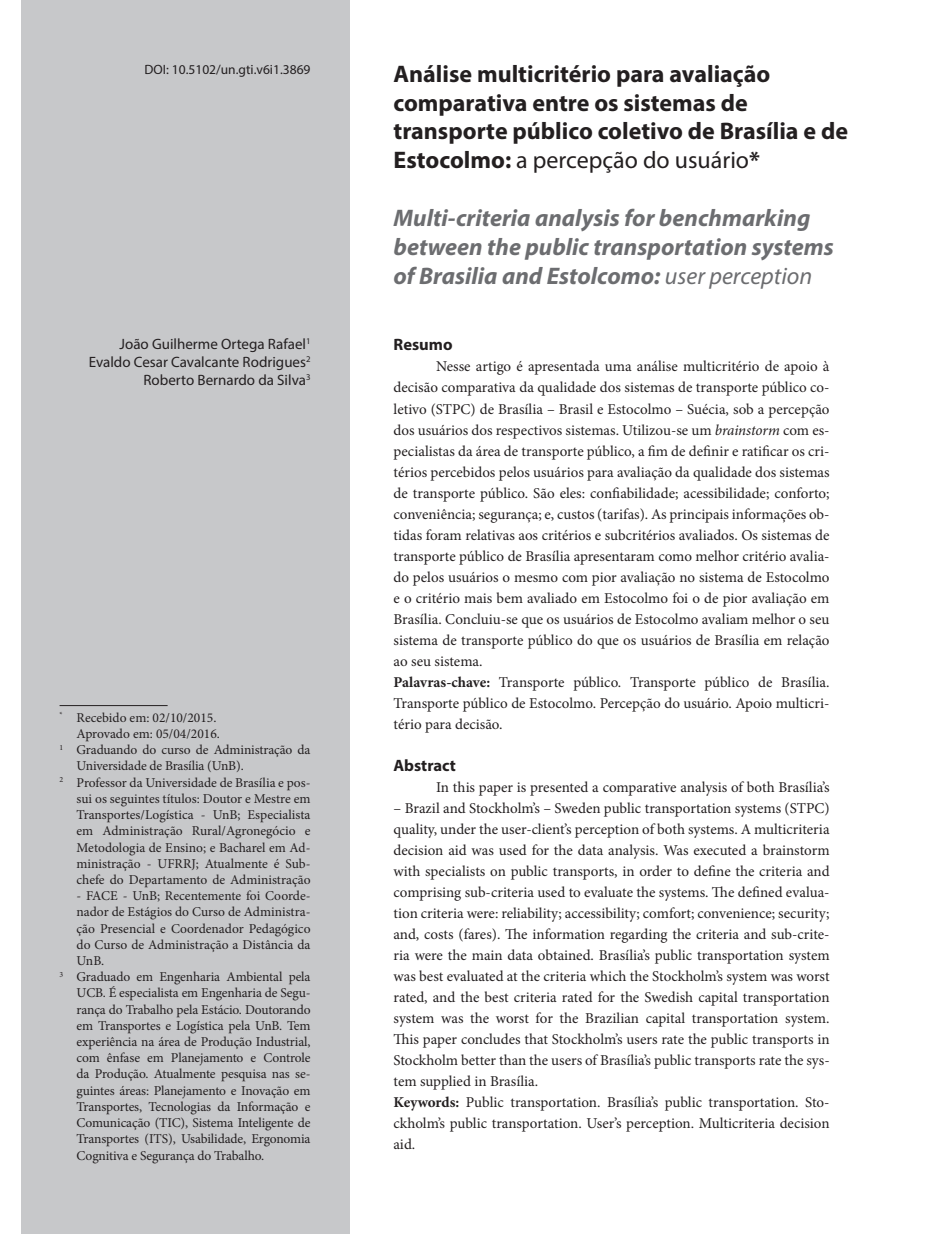
<style>
.page{position:relative;width:936px;height:1234px;background:#fff}
.page>*{position:absolute;margin:0;border:0;box-sizing:border-box;transform-origin:0 0}
.t1{font:700 24px/28.8px "Myriad Pro";color:#231f20}
.t2{font:italic 700 24px/28.8px "Myriad Pro";color:#6c6d70}
.t3{font:700 16.5px "Myriad Pro";color:#231f20}
.t4{font:15px/21px "Minion Pro";color:#231f20}
.t5{font:15px/18px "Myriad Pro";color:#231f20;text-align:right}
.t6{font:13.5px "Minion Pro";letter-spacing:-.005em;color:#231f20}
.t7{font:13.5px "Myriad Pro";color:#231f20}
.s1{font-weight:400}
.s2{font-style:italic}
.s3{font-weight:700}
</style>
<div class="page">
<div style="left:21px;top:1px;width:329px;height:1232px;background:#c7c8ca"></div>
<hr style="left:60px;top:705px;width:108px;height:1px;background:#231f20">
<p class="t7" style="left:145px;top:61px;width:167px">DOI: 10.5102/un.gti.v6i1.3869</p>
<p class="t5" style="left:89px;top:335px;width:223px">João Guilherme Ortega Rafael<sup>1<br></sup>Evaldo Cesar Cavalcante Rodrigues<sup>2<br></sup>Roberto Bernardo da Silva<sup>3</sup></p>
<p class="t6" style="left:60px;top:708px;width:158px"><sup>*</sup> Recebido em: 02/10/2015.</p>
<p class="t6" style="left:77px;top:724px;width:145px">Aprovado em: 05/04/2016.</p>
<p class="t6" style="left:60px;top:740px;width:252px"><sup>1</sup> Graduando do curso de Administração da</p>
<p class="t6" style="left:77px;top:757px;width:169px">Universidade de Brasília (UnB).</p>
<p class="t6" style="left:60px;top:773px;width:252px"><sup>2</sup> Professor da Universidade de Brasília e pos-</p>
<p class="t6" style="left:77px;top:789px;width:235px">sui os seguintes títulos: Doutor e Mestre em</p>
<p class="t6" style="left:77px;top:805px;width:235px">Transportes/Logística - UnB; Especialista</p>
<p class="t6" style="left:77px;top:821px;width:235px">em Administração Rural/Agronegócio e</p>
<p class="t6" style="left:77px;top:838px;width:235px">Metodologia de Ensino; e Bacharel em Ad-</p>
<p class="t6" style="left:77px;top:854px;width:235px">ministração - UFRRJ; Atualmente é Sub-</p>
<p class="t6" style="left:77px;top:870px;width:235px">chefe do Departamento de Administração</p>
<p class="t6" style="left:77px;top:886px;width:235px">- FACE - UnB; Recentemente foi Coorde-</p>
<p class="t6" style="left:77px;top:902px;width:235px">nador de Estágios do Curso de Administra-</p>
<p class="t6" style="left:77px;top:919px;width:235px">ção Presencial e Coordenador Pedagógico</p>
<p class="t6" style="left:77px;top:935px;width:235px">do Curso de Administração a Distância da</p>
<p class="t6" style="left:77px;top:951px;width:29px">UnB.</p>
<p class="t6" style="left:60px;top:967px;width:252px"><sup>3</sup> Graduado em Engenharia Ambiental pela</p>
<p class="t6" style="left:77px;top:983px;width:235px">UCB. É especialista em Engenharia de Segu-</p>
<p class="t6" style="left:77px;top:1000px;width:235px">rança do Trabalho pela Estácio. Doutorando</p>
<p class="t6" style="left:77px;top:1016px;width:235px">em Transportes e Logística pela UnB. Tem</p>
<p class="t6" style="left:77px;top:1032px;width:235px">experiência na área de Produção Industrial,</p>
<p class="t6" style="left:77px;top:1048px;width:235px">com ênfase em Planejamento e Controle</p>
<p class="t6" style="left:77px;top:1064px;width:235px">da Produção. Atualmente pesquisa nas se-</p>
<p class="t6" style="left:77px;top:1081px;width:235px">guintes áreas: Planejamento e Inovação em</p>
<p class="t6" style="left:77px;top:1097px;width:235px">Transportes, Tecnologias da Informação e</p>
<p class="t6" style="left:77px;top:1113px;width:235px">Comunicação (TIC), Sistema Inteligente de</p>
<p class="t6" style="left:77px;top:1129px;width:235px">Transportes (ITS), Usabilidade, Ergonomia</p>
<p class="t6" style="left:77px;top:1145px;width:189px">Cognitiva e Segurança do Trabalho.</p>
<h1 class="t1" style="left:393px;top:59px;width:456px">Análise multicritério para avaliação comparativa entre os sistemas de transporte público coletivo de Brasília e de Estocolmo: <span class="s1">a percepção do usuário</span>*</h1>
<h1 class="t2" style="left:393px;top:203px;width:441px">Multi-criteria analysis for benchmarking between the public transportation systems of Brasilia and Estolcomo: <span class="s1">user perception</span></h1>
<p class="t3" style="left:393px;top:334px;width:60px">Resumo</p>
<p class="t4" style="left:393px;top:356px;width:437px;text-indent:43px">Nesse artigo é apresentada uma análise multicritério de apoio à decisão comparativa da qualidade dos sistemas de transporte público co&shy;letivo (STPC) de Brasília – Brasil e Estocolmo – Suécia, sob a percepção dos usuários dos respectivos sistemas. Utilizou-se um <span class="s2">brainstorm</span> com es&shy;pecialistas da área de transporte público, a fim de definir e ratificar os cri&shy;térios percebidos pelos usuários para avaliação da qualidade dos sistemas de transporte público. São eles: confiabilidade; acessibilidade; conforto; conveniência; segurança; e, custos (tarifas). As principais informações ob&shy;tidas foram relativas aos critérios e subcritérios avaliados. Os sistemas de transporte público de Brasília apresentaram como melhor critério avalia&shy;do pelos usuários o mesmo com pior avaliação no sistema de Estocolmo e o critério mais bem avaliado em Estocolmo foi o de pior avaliação em Brasília. Concluiu-se que os usuários de Estocolmo avaliam melhor o seu sistema de transporte público do que os usuários de Brasília em relação ao seu sistema.<br><span class="s3">Palavras-chave:</span> Transporte público. Transporte público de Brasília.<br>Transporte público de Estocolmo. Percepção do usuário. Apoio multicri&shy;tério para decisão.</p>
<p class="t3" style="left:393px;top:754px;width:64px">Abstract</p>
<p class="t4" style="left:436px;top:776px;width:395px">In this paper is presented a comparative analysis of both Brasília’s</p>
<p class="t4" style="left:393px;top:797px;width:437px">– Brazil and Stockholm’s – Sweden public transportation systems (STPC) quality, under the user-client’s perception of both systems. A multicriteria decision aid was used for the data analysis. Was executed a brainstorm with specialists on public transports, in order to define the criteria and comprising sub-criteria used to evaluate the systems. The defined evalua&shy;tion criteria were: reliability; accessibility; comfort; convenience; security; and, costs (fares). The information regarding the criteria and sub-crite&shy;ria were the main data obtained. Brasília’s public transportation system was best evaluated at the criteria which the Stockholm’s system was worst rated, and the best criteria rated for the Swedish capital transportation system was the worst for the Brazilian capital transportation system.<br>This paper concludes that Stockholm’s users rate the public transports in Stockholm better than the users of Brasília’s public transports rate the sys&shy;tem supplied in Brasília.<br><span class="s3">Keywords:</span> Public transportation. Brasília’s public transportation. Sto&shy;ckholm’s public transportation. User’s perception. Multicriteria decision aid.</p>
</div>
